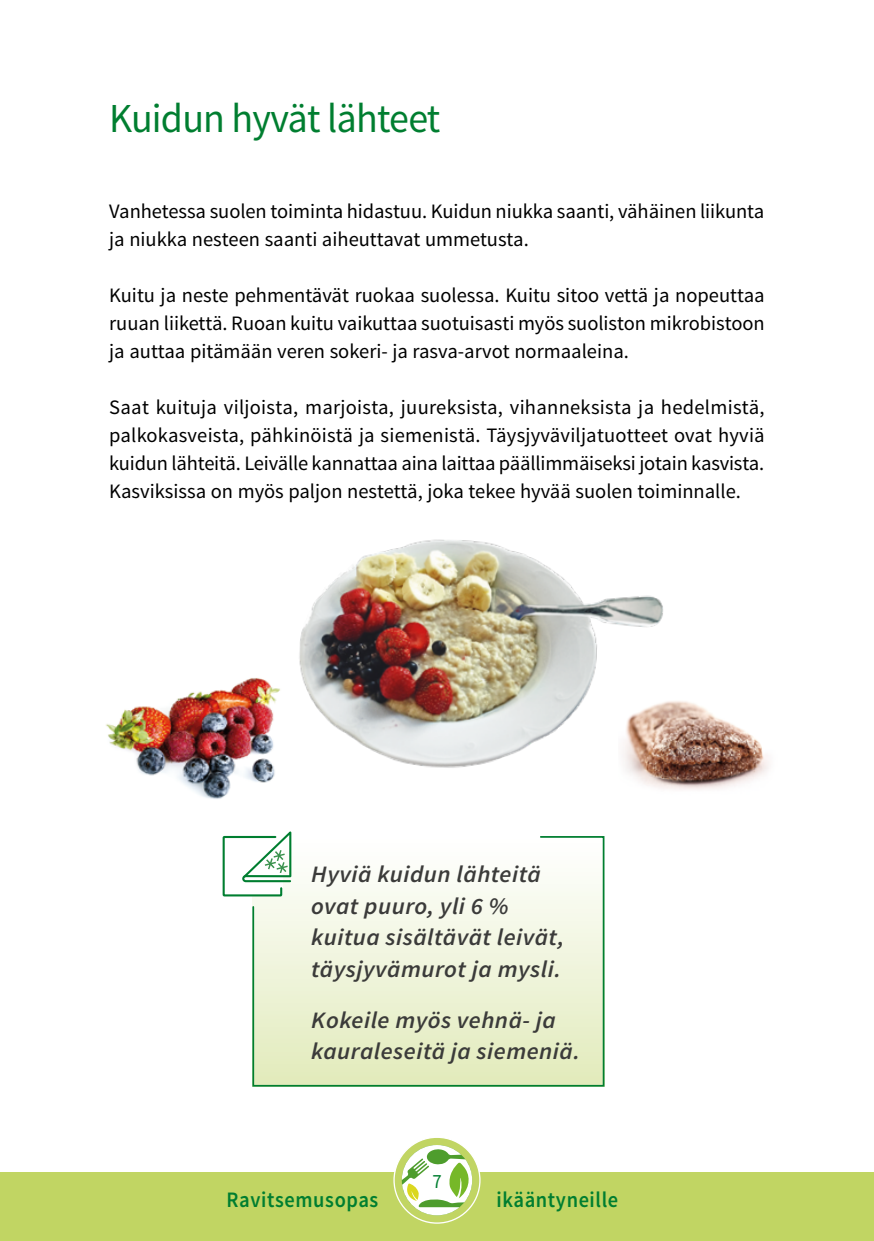
<style>
.page{position:relative;width:874px;height:1241px;background:#fff}
.page>*{position:absolute;margin:0;border:0;box-sizing:border-box;transform-origin:0 0}
.Otsikko1{font:41.12px "Source Sans Pro";letter-spacing:-.02em;color:#007e30}
.SITAATTI_kursiivi{font:italic 600 23.45px/31.5px "Source Sans Pro";letter-spacing:.02em;color:#3b3b3a;scale:1.04 1}
.t1{font:600 22.05px "Source Sans Pro";letter-spacing:.03em;color:#007e30;scale:.92 1}
.Leipis{font:20.47px/28px "Source Sans Pro";color:#000;text-align:justify}
.t2{font:20.3px "Source Sans Pro";color:#007e30;scale:.92 1}
</style>
<div class="page">
<div style="left:0;top:1172px;width:873px;height:68px;background:#c1d563"></div>
<div style="left:394px;top:1137px;width:85px;height:85px;background:#c1d563;border-radius:50%"></div>
<svg style="left:401px;top:1144px;width:71px;height:71px"></svg>
<svg style="left:222px;top:831px;width:70px;height:66px"></svg>
<svg style="left:251px;top:835px;width:354px;height:252px"></svg>
<img style="left:106px;top:678px;width:174px;height:121px">
<img style="left:299px;top:539px;width:364px;height:229px">
<img style="left:618px;top:689px;width:151px;height:101px">
<h1 class="Otsikko1" style="left:109px;top:93px;width:332px">Kuidun hyvät lähteet</h1>
<p class="Leipis" style="left:109px;top:197px;width:656px">Vanhetessa suolen toiminta hidastuu. Kuidun niukka saanti, vähäinen liikunta ja niukka nesteen saanti aiheuttavat ummetusta.</p>
<p class="Leipis" style="left:109px;top:281px;width:656px">Kuitu ja neste pehmentävät ruokaa suolessa. Kuitu sitoo vettä ja nopeuttaa ruuan liikettä. Ruoan kuitu vaikuttaa suotuisasti myös suoliston mikrobistoon ja auttaa pitämään veren sokeri- ja rasva-arvot normaaleina.</p>
<p class="Leipis" style="left:109px;top:393px;width:656px">Saat kuituja viljoista, marjoista, juureksista, vihanneksista ja hedelmistä, palkokasveista, pähkinöistä ja siemenistä. Täysjyväviljatuotteet ovat hyviä kuidun lähteitä. Leivälle kannattaa aina laittaa päällimmäiseksi jotain kasvista.<br>Kasviksissa on myös paljon nestettä, joka tekee hyvää suolen toiminnalle.</p>
<p class="SITAATTI_kursiivi" style="left:311px;top:858px;width:245px">Hyviä kuidun lähteitä ovat puuro, yli 6 % kuitua sisältävät leivät, täysjyvämurot ja mysli.</p>
<p class="SITAATTI_kursiivi" style="left:311px;top:1003px;width:260px">Kokeile myös vehnä- ja kauraleseitä ja siemeniä.</p>
<p class="t2" style="left:432px;top:1168px;width:12px">7</p>
<p class="t1" style="left:226px;top:1185px;width:166px">Ravitsemusopas</p>
<p class="t1" style="left:496px;top:1185px;width:134px">ikääntyneille</p>
</div>
